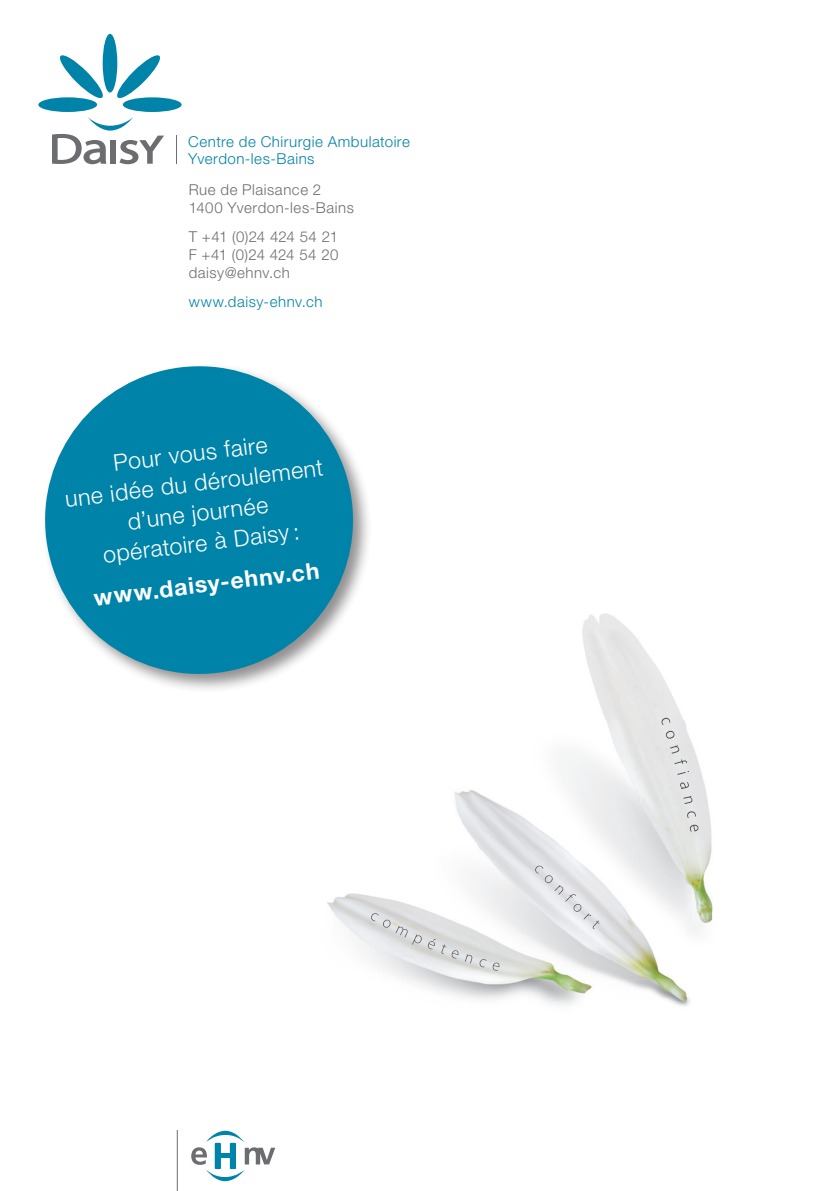
<style>
.page{position:relative;width:840px;height:1191px;background:#fff}
.page>*{position:absolute;margin:0;border:0;box-sizing:border-box;transform-origin:0 0}
.t1{font:300 23px/30px "Helvetica Neue";color:#fff;text-align:center}
.t2{font:700 23px "Helvetica Neue";color:#fff}
.t3{font:300 15px/18px "Helvetica Neue";letter-spacing:.035em;color:#6c6d70}
.t4{font:300 15px/17px "Helvetica Neue";letter-spacing:.03em;color:#0083a9}
</style>
<div class="page">
<img style="left:582px;top:613px;width:102px;height:107px">
<img style="left:685px;top:723px;width:28px;height:283px">
<img style="left:454px;top:720px;width:231px;height:129px">
<img style="left:327px;top:849px;width:358px;height:130px">
<img style="left:407px;top:979px;width:278px;height:27px">
<svg style="left:370px;top:913px;width:102px;height:50px;background:#dddede"></svg>
<svg style="left:479px;top:959px;width:7px;height:8px"></svg>
<svg style="left:492px;top:962px;width:7px;height:8px"></svg>
<svg style="left:534px;top:865px;width:65px;height:64px;background:#e1e2e5"></svg>
<svg style="left:660px;top:718px;width:10px;height:7px"></svg>
<svg style="left:665px;top:731px;width:9px;height:7px"></svg>
<svg style="left:669px;top:745px;width:17px;height:19px"></svg>
<svg style="left:677px;top:771px;width:11px;height:4px"></svg>
<svg style="left:679px;top:782px;width:9px;height:7px"></svg>
<svg style="left:683px;top:796px;width:9px;height:8px"></svg>
<svg style="left:686px;top:811px;width:9px;height:7px"></svg>
<svg style="left:689px;top:824px;width:9px;height:7px"></svg>
<div style="left:41px;top:362px;width:332px;height:332px;background:#231f20;opacity:.5"></div>
<svg style="left:41px;top:362px;width:321px;height:321px;fill:#0083a9"></svg>
<hr style="left:177px;top:1130px;width:1px;height:61px;background:#6c6d70">
<svg style="left:176px;top:136px;width:1px;height:28px"></svg>
<div style="left:103px;top:34px;width:14px;height:59px;background:#0083a9;border-radius:50%"></div>
<svg style="left:115px;top:53px;width:45px;height:46px"></svg>
<div style="left:123px;top:97px;width:58px;height:15px;background:#0083a9;border-radius:50%"></div>
<svg style="left:60px;top:53px;width:45px;height:47px"></svg>
<div style="left:38px;top:97px;width:59px;height:15px;background:#0083a9;border-radius:50%"></div>
<svg style="left:52px;top:117px;width:112px;height:47px"></svg>
<svg style="left:191px;top:1130px;width:84px;height:51px"></svg>
<p class="t4" style="left:188px;top:132px;width:223px">Centre de Chirurgie Ambulatoire<br>Yverdon-les-Bains</p>
<p class="t3" style="left:189px;top:180px;width:167px">Rue de Plaisance 2<br>1400 Yverdon-les-Bains</p>
<p class="t3" style="left:189px;top:227px;width:151px;text-align:justify">T +41 (0)24 424 54 21<br>F +41 (0)24 424 54 20 daisy@ehnv.ch</p>
<p class="t4" style="left:189px;top:293px;width:135px">www.daisy-ehnv.ch</p>
<h1 class="t1" style="left:60px;top:454px;width:261px;rotate:-7deg">Pour vous faire<br>une idée du déroulement d’une journée<br>opératoire à Daisy :</h1>
<h1 class="t2" style="left:92px;top:583px;width:232px;rotate:-7deg">www.daisy-ehnv.ch</h1>
</div>
